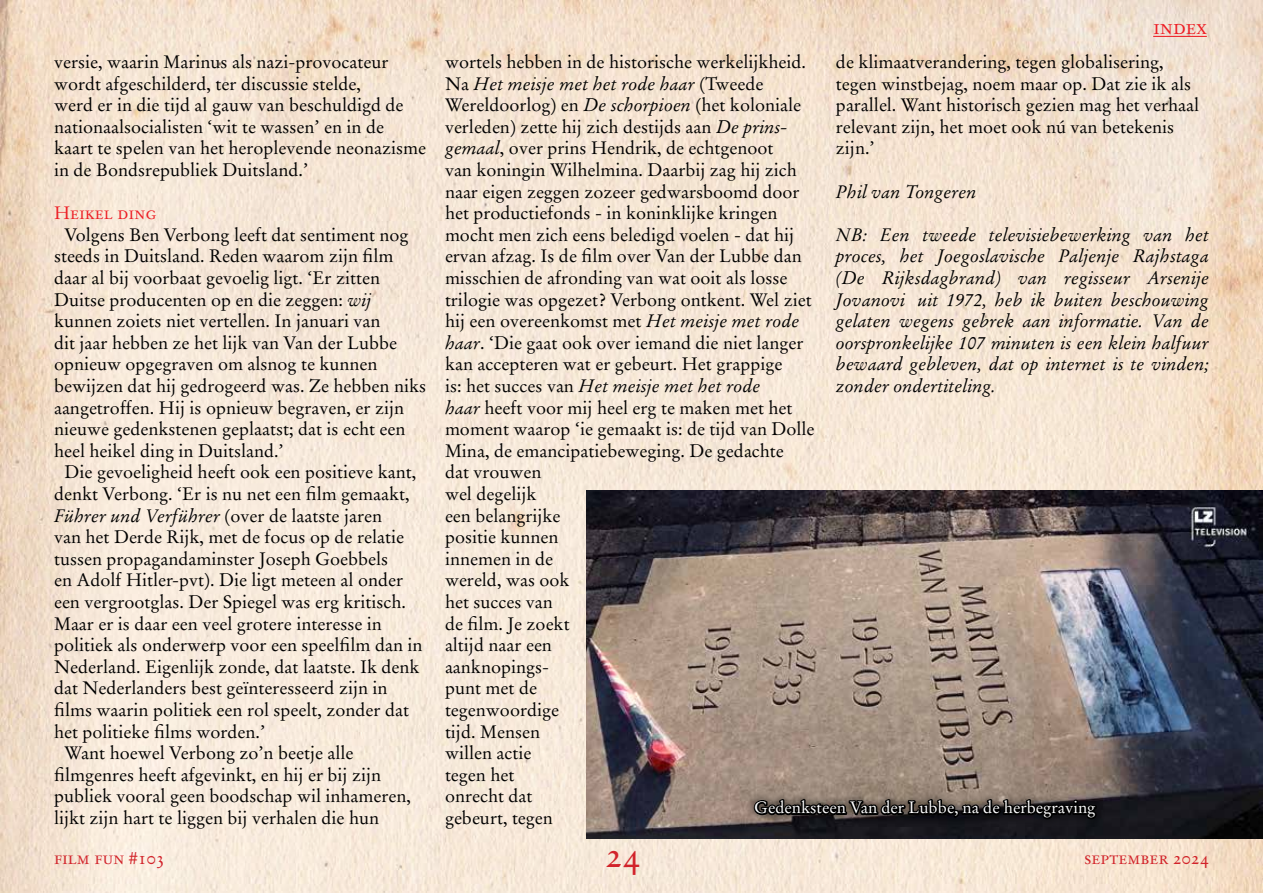
<style>
.page{position:relative;width:1263px;height:893px;background:#fff}
.page>*{position:absolute;margin:0;border:0;box-sizing:border-box;transform-origin:0 0}
.t1{font:36px "Stempel Garamond Roman SC";color:#d2232a}
.t2{font:21px "Stempel Garamond Roman SC";color:#ed1d24}
.t3{font:18px/21.6px "Stempel Garamond";color:#000}
.t4{font:italic 18px/21.6px "Stempel Garamond";color:#000;text-align:justify}
.t5{font:18px "Stempel Garamond Roman SC";color:#d2232a}
.t6{font:18px "Stempel Garamond Roman SC";color:#ed1d24}
.t7{font:16.5px "Stempel Garamond";color:#fff}
.s1{font-style:italic}
</style>
<div class="page">
<img style="left:0;top:0;width:1263px;height:893px">
<img style="left:587px;top:490px;width:676px;height:349px">
<div style="left:745px;top:790px;width:360px;height:38px;background:#000;opacity:.7"></div>
<svg style="left:752px;top:787px;width:346px;height:106px"></svg>
<hr style="left:1153px;top:36px;width:54px;height:1px;background:#ed1d24">
<p class="t3" style="left:54px;top:51px;width:373px">versie, waarin Marinus als nazi-provocateur wordt afgeschilderd, ter discussie stelde,<br>werd er in die tijd al gauw van beschuldigd de nationaalsocialisten ‘wit te wassen’ en in de kaart te spelen van het heroplevende neonazisme in de Bondsrepubliek Duitsland.’</p>
<p class="t6" style="left:54px;top:202px;width:104px">Heikel ding</p>
<p class="t3" style="left:65px;top:224px;width:345px">Volgens Ben Verbong leeft dat sentiment nog</p>
<p class="t3" style="left:54px;top:246px;width:341px">steeds in Duitsland. Reden waarom zijn film</p>
<p class="t3" style="left:54px;top:267px;width:328px">daar al bij voorbaat gevoelig ligt. ‘Er zitten</p>
<p class="t3" style="left:54px;top:289px;width:319px">Duitse producenten op en die zeggen: <span class="s1">wij</span></p>
<p class="t3" style="left:54px;top:310px;width:328px">kunnen zoiets niet vertellen. In januari van</p>
<p class="t3" style="left:54px;top:332px;width:345px">dit jaar hebben ze het lijk van Van der Lubbe</p>
<p class="t3" style="left:54px;top:354px;width:325px">opnieuw opgegraven om alsnog te kunnen</p>
<p class="t3" style="left:54px;top:375px;width:374px">bewijzen dat hij gedrogeerd was. Ze hebben niks</p>
<p class="t3" style="left:54px;top:397px;width:352px">aangetroffen. Hij is opnieuw begraven, er zijn</p>
<p class="t3" style="left:54px;top:418px;width:353px">nieuwe gedenkstenen geplaatst; dat is echt een</p>
<p class="t3" style="left:54px;top:440px;width:231px">heel heikel ding in Duitsland.’</p>
<p class="t3" style="left:65px;top:462px;width:353px">Die gevoeligheid heeft ook een positieve kant,</p>
<p class="t3" style="left:54px;top:483px;width:357px">denkt Verbong. ‘Er is nu net een film gemaakt,</p>
<p class="t3" style="left:54px;top:505px;width:330px"><span class="s1">Führer und Verführer</span> (over de laatste jaren</p>
<p class="t3" style="left:54px;top:526px;width:351px">van het Derde Rijk, met de focus op de relatie</p>
<p class="t3" style="left:54px;top:548px;width:336px">tussen propagandaminster Joseph Goebbels</p>
<p class="t3" style="left:54px;top:570px;width:351px">en Adolf Hitler-pvt). Die ligt meteen al onder</p>
<p class="t3" style="left:54px;top:591px;width:353px">een vergrootglas. Der Spiegel was erg kritisch.</p>
<p class="t3" style="left:54px;top:613px;width:329px">Maar er is daar een veel grotere interesse in</p>
<p class="t3" style="left:54px;top:634px;width:370px">politiek als onderwerp voor een speelfilm dan in</p>
<p class="t3" style="left:54px;top:656px;width:367px">Nederland. Eigenlijk zonde, dat laatste. Ik denk</p>
<p class="t3" style="left:54px;top:678px;width:335px">dat Nederlanders best geïnteresseerd zijn in</p>
<p class="t3" style="left:54px;top:699px;width:357px">films waarin politiek een rol speelt, zonder dat</p>
<p class="t3" style="left:54px;top:721px;width:213px">het politieke films worden.’</p>
<p class="t3" style="left:65px;top:742px;width:290px">Want hoewel Verbong zo’n beetje alle</p>
<p class="t3" style="left:54px;top:764px;width:329px">filmgenres heeft afgevinkt, en hij er bij zijn</p>
<p class="t3" style="left:54px;top:786px;width:359px">publiek vooral geen boodschap wil inhameren,</p>
<p class="t3" style="left:54px;top:807px;width:327px">lijkt zijn hart te liggen bij verhalen die hun</p>
<p class="t2" style="left:1153px;top:14px;width:55px">index</p>
<p class="t3" style="left:445px;top:51px;width:371px">wortels hebben in de historische werkelijkheid.<br>Na <span class="s1">Het meisje met het rode haar</span> (Tweede<br>Wereldoorlog) en <span class="s1">De schorpioen</span> (het koloniale verleden) zette hij zich destijds aan <span class="s1">De prins&shy;gemaal</span>, over prins Hendrik, de echtgenoot<br>van koningin Wilhelmina. Daarbij zag hij zich naar eigen zeggen zozeer gedwarsboomd door het productiefonds - in koninklijke kringen mocht men zich eens beledigd voelen - dat hij ervan afzag. Is de film over Van der Lubbe dan misschien de afronding van wat ooit als losse trilogie was opgezet? Verbong ontkent. Wel ziet hij een overeenkomst met <span class="s1">Het meisje met rode haar</span>. ‘Die gaat ook over iemand die niet langer kan accepteren wat er gebeurt. Het grappige<br>is: het succes van <span class="s1">Het meisje met het rode<br>haar</span> heeft voor mij heel erg te maken met het moment waarop ‘ie gemaakt is: de tijd van Dolle<br>Mina, de emancipatiebeweging. De gedachte<br>dat vrouwen<br>wel degelijk<br>een belangrijke<br>positie kunnen<br>innemen in de<br>wereld, was ook<br>het succes van<br>de film. Je zoekt<br>altijd naar een<br>aanknopings-<br>punt met de<br>tegenwoordige<br>tijd. Mensen<br>willen actie<br>tegen het<br>onrecht dat<br>gebeurt, tegen</p>
<p class="t3" style="left:836px;top:51px;width:365px">de klimaatverandering, tegen globalisering, tegen winstbejag, noem maar op. Dat zie ik als parallel. Want historisch gezien mag het verhaal relevant zijn, het moet ook nú van betekenis zijn.’</p>
<p class="t4" style="left:836px;top:181px;width:142px">Phil van Tongeren</p>
<p class="t4" style="left:836px;top:224px;width:374px">NB: Een tweede televisiebewerking van het proces, het Joegoslavische Paljenje Rajhstaga (De Rijksdagbrand) van regisseur Arsenije Jovanović uit 1972, heb ik buiten beschouwing gelaten wegens gebrek aan informatie. Van de oorspronkelijke 107 minuten is een klein halfuur bewaard gebleven, dat op internet is te vinden; zonder ondertiteling.</p>
<p class="t7" style="left:754px;top:798px;width:343px">Gedenksteen Van der Lubbe, na de herbegraving</p>
<p class="t5" style="left:54px;top:847px;width:112px">film fun #103</p>
<h1 class="t1" style="left:605px;top:833px;width:37px">24</h1>
<p class="t5" style="left:1084px;top:847px;width:126px">september 2024</p>
</div>
